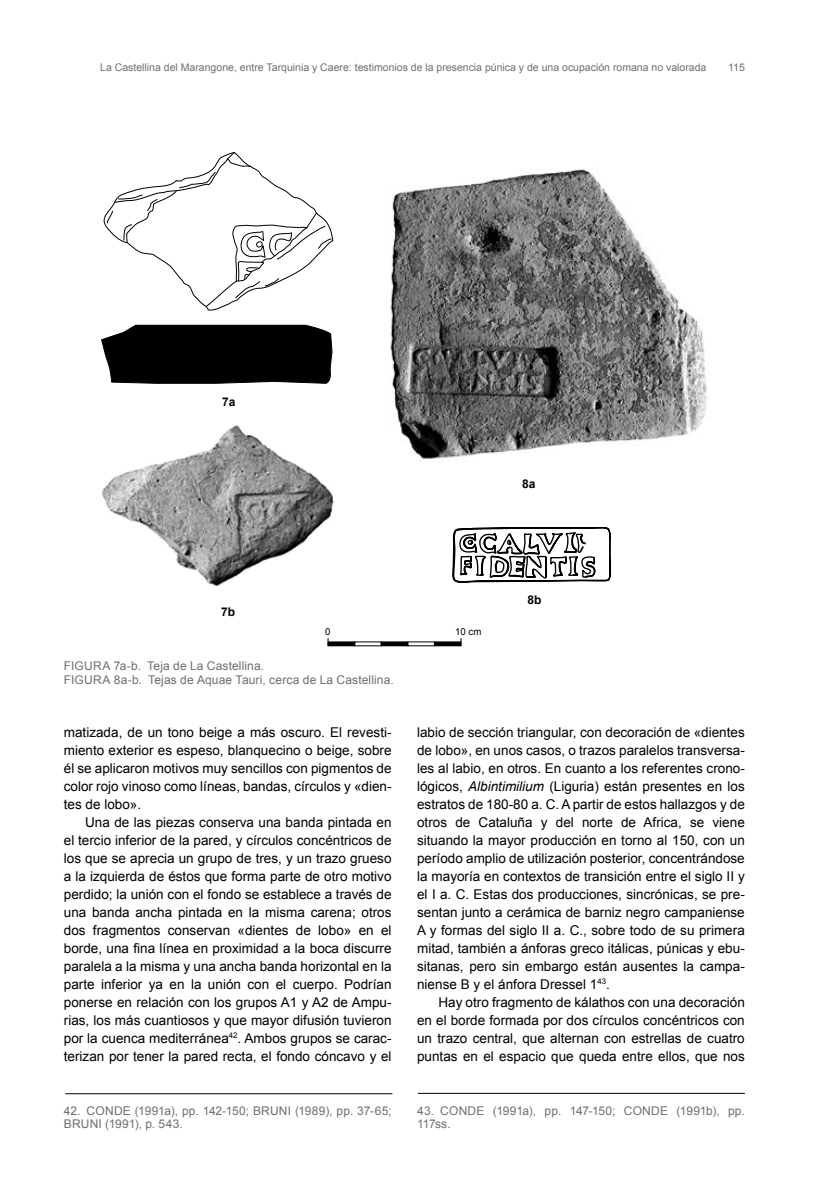
<style>
.page{position:relative;width:830px;height:1191px;background:#fff}
.page>*{position:absolute;margin:0;border:0;box-sizing:border-box;transform-origin:0 0}
.t1{font:13.5px/18px "Arial";color:#000;text-align:justify}
.t2{font:12px/13.5px "Arial";letter-spacing:.01em;color:#706f6f}
.t3{font:700 12px "Arial";color:#000}
.t4{font:10.5px "Arial";color:#706f6f}
.t5{font:9.6px "Arial";color:#000}
.s1{font-style:italic}
</style>
<div class="page">
<img style="left:390px;top:169px;width:317px;height:292px">
<img style="left:102px;top:425px;width:233px;height:161px">
<svg style="left:101px;top:325px;width:231px;height:58px"></svg>
<svg style="left:103px;top:152px;width:230px;height:159px"></svg>
<hr style="left:328px;top:642px;width:26px;height:4px;background:#000">
<div style="left:327px;top:641px;width:28px;height:5px;border:1px solid #000"></div>
<hr style="left:381px;top:642px;width:26px;height:4px;background:#000">
<div style="left:380px;top:641px;width:28px;height:5px;border:1px solid #000"></div>
<hr style="left:434px;top:642px;width:26px;height:4px;background:#000">
<div style="left:433px;top:641px;width:28px;height:5px;border:1px solid #000"></div>
<svg style="left:426px;top:193px;width:195px;height:390px"></svg>
<hr style="left:65px;top:1093px;width:327px;height:1px;background:#000">
<hr style="left:417px;top:1093px;width:327px;height:1px;background:#000">
<p class="t4" style="left:100px;top:62px;width:607px">La Castellina del Marangone, entre Tarquinia y Caere: testimonios de la presencia púnica y de una ocupación romana no valorada</p>
<p class="t4" style="left:727px;top:62px;width:18px">115</p>
<p class="t3" style="left:222px;top:395px;width:15px">7a</p>
<p class="t3" style="left:521px;top:477px;width:15px">8a</p>
<p class="t3" style="left:221px;top:605px;width:16px">7b</p>
<p class="t5" style="left:325px;top:626px;width:7px">0</p>
<p class="t5" style="left:455px;top:626px;width:28px">10 cm</p>
<p class="t2" style="left:64px;top:658px;width:331px;line-height:14.4px">FIGURA 7a-b. Teja de La Castellina.<br>FIGURA 8a-b. Tejas de Aquae Tauri, cerca de La Castellina.</p>
<p class="t3" style="left:527px;top:593px;width:16px">8b</p>
<p class="t1" style="left:64px;top:723px;width:329px">matizada, de un tono beige a más oscuro. El revesti&shy;miento exterior es espeso, blanquecino o beige, sobre él se aplicaron motivos muy sencillos con pigmentos de color rojo vinoso como líneas, bandas, círculos y «dien&shy;tes de lobo».</p>
<p class="t1" style="left:64px;top:813px;width:329px;text-indent:21px">Una de las piezas conserva una banda pintada en el tercio inferior de la pared, y círculos concéntricos de los que se aprecia un grupo de tres, y un trazo grueso a la izquierda de éstos que forma parte de otro motivo perdido; la unión con el fondo se establece a través de una banda ancha pintada en la misma carena; otros dos fragmentos conservan «dientes de lobo» en el borde, una fina línea en proximidad a la boca discurre paralela a la misma y una ancha banda horizontal en la parte inferior ya en la unión con el cuerpo. Podrían ponerse en relación con los grupos A1 y A2 de Ampu&shy;rias, los más cuantiosos y que mayor difusión tuvieron por la cuenca mediterránea<sup>42</sup>. Ambos grupos se carac&shy;terizan por tener la pared recta, el fondo cóncavo y el</p>
<p class="t1" style="left:417px;top:723px;width:329px">labio de sección triangular, con decoración de «dientes de lobo», en unos casos, o trazos paralelos transversa&shy;les al labio, en otros. En cuanto a los referentes crono&shy;lógicos, <span class="s1">Albintimilium</span> (Liguria) están presentes en los estratos de 180-80 a. C. A partir de estos hallazgos y de otros de Cataluña y del norte de Africa, se viene situando la mayor producción en torno al 150, con un período amplio de utilización posterior, concentrándose la mayoría en contextos de transición entre el siglo II y el I a. C. Estas dos producciones, sincrónicas, se pre&shy;sentan junto a cerámica de barniz negro campaniense A y formas del siglo II a. C., sobre todo de su primera mitad, también a ánforas greco itálicas, púnicas y ebu&shy;sitanas, pero sin embargo están ausentes la campa&shy;niense B y el ánfora Dressel 1<sup>43</sup>.</p>
<p class="t1" style="left:417px;top:993px;width:329px;text-indent:21px">Hay otro fragmento de kálathos con una decoración en el borde formada por dos círculos concéntricos con un trazo central, que alternan con estrellas de cuatro puntas en el espacio que queda entre ellos, que nos</p>
<p class="t2" style="left:64px;top:1103px;width:329px">42. CONDE (1991a), pp. 142-150; BRUNI (1989), pp. 37-65;<br>BRUNI (1991), p. 543.</p>
<p class="t2" style="left:417px;top:1103px;width:329px">43. CONDE (1991a), pp. 147-150; CONDE (1991b), pp.<br>117ss.</p>
</div>
